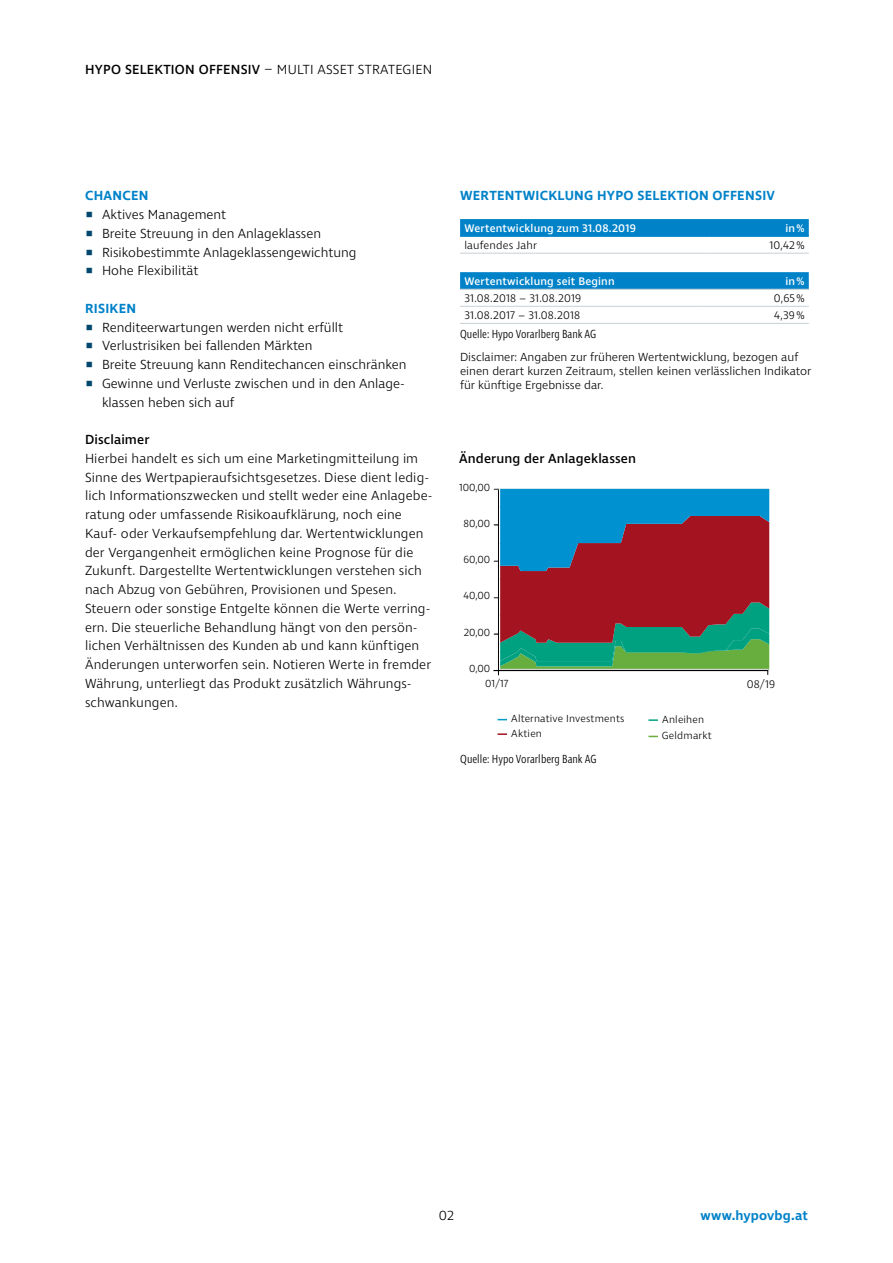
<style>
.page{position:relative;width:893px;height:1263px;background:#fff}
.page>*{position:absolute;margin:0;border:0;box-sizing:border-box;transform-origin:0 0}
.t1{font:300 13.5px/18.8px "Ingra";letter-spacing:.005em;color:#000}
.t2{font:500 13.5px "Ingra";letter-spacing:.015em;color:#000}
.t3{font:600 13.5px "Ingra";letter-spacing:.02em;color:#0082c9}
.t4{font:300 12px/14.2px "Ingra";color:#000}
.t5{font:300 12px "Ingra Cd";color:#000}
.t6{font:300 11.25px "Ingra";letter-spacing:.015em;color:#000}
.t7{font:500 11.25px "Ingra";letter-spacing:.015em;color:#fff}
.t8{font:300 10.5px/14.5px "Ingra";letter-spacing:.01em;color:#000}
.s1{font-weight:300}
.s2{color:#00476e}
</style>
<div class="page">
<div style="left:460px;top:219px;width:349px;height:16px;background:#0082c9"></div>
<hr style="left:460px;top:253px;width:250px;height:1px;background:#c7d0d5">
<hr style="left:710px;top:253px;width:99px;height:1px;background:#c7d0d5">
<hr style="left:460px;top:235px;width:250px;height:2px;background:#0082c9">
<hr style="left:710px;top:235px;width:99px;height:2px;background:#0082c9">
<svg style="left:460px;top:272px;width:349px;height:17px;background:#0584c9"></svg>
<hr style="left:460px;top:289px;width:133px;height:1px;background:#c7d0d5">
<hr style="left:593px;top:289px;width:103px;height:1px;background:#c7d0d5">
<hr style="left:696px;top:289px;width:113px;height:1px;background:#c7d0d5">
<hr style="left:460px;top:306px;width:133px;height:1px;background:#c7d0d5">
<hr style="left:593px;top:306px;width:103px;height:1px;background:#c7d0d5">
<hr style="left:696px;top:306px;width:113px;height:1px;background:#c7d0d5">
<hr style="left:460px;top:323px;width:133px;height:1px;background:#c7d0d5">
<hr style="left:593px;top:323px;width:103px;height:1px;background:#c7d0d5">
<hr style="left:696px;top:323px;width:113px;height:1px;background:#c7d0d5">
<svg style="left:648px;top:719px;width:10px;height:2px"></svg>
<svg style="left:498px;top:733px;width:9px;height:2px"></svg>
<svg style="left:494px;top:489px;width:275px;height:186px;background:#615a65"></svg>
<hr style="left:500px;top:669px;width:269px;height:1px;background:#d0d1d1">
<p class="t2" style="left:85px;top:61px;width:349px">HYPO SELEKTION OFFENSIV <span class="s1">– MULTI ASSET STRATEGIEN</span></p>
<p class="t3" style="left:85px;top:187px;width:65px">CHANCEN</p>
<p class="t1" style="left:85px;top:206px;width:143px"><span class="s2">▪</span> Aktives Management</p>
<p class="t1" style="left:85px;top:225px;width:238px"><span class="s2">▪</span> Breite Streuung in den Anlageklassen</p>
<p class="t1" style="left:85px;top:243px;width:273px"><span class="s2">▪</span> Risikobestimmte Anlageklassengewichtung</p>
<p class="t1" style="left:85px;top:262px;width:115px"><span class="s2">▪</span> Hohe Flexibilität</p>
<p class="t3" style="left:85px;top:300px;width:53px">RISIKEN</p>
<p class="t1" style="left:85px;top:318px;width:260px"><span class="s2">▪</span> Renditeerwartungen werden nicht erfüllt</p>
<p class="t1" style="left:85px;top:337px;width:229px"><span class="s2">▪</span> Verlustrisiken bei fallenden Märkten</p>
<p class="t1" style="left:85px;top:356px;width:323px"><span class="s2">▪</span> Breite Streuung kann Renditechancen einschränken</p>
<p class="t1" style="left:102px;top:375px;width:304px;text-indent:-17px"><span class="s2">▪</span> Gewinne und Verluste zwischen und in den Anlage&shy;klassen heben sich auf</p>
<p class="t2" style="left:85px;top:431px;width:66px">Disclaimer</p>
<p class="t1" style="left:85px;top:450px;width:349px">Hierbei handelt es sich um eine Marketingmitteilung im Sinne des Wertpapieraufsichtsgesetzes. Diese dient ledig&shy;lich Informationszwecken und stellt weder eine Anlagebe&shy;ratung oder umfassende Risikoaufklärung, noch eine Kauf- oder Verkaufsempfehlung dar. Wertentwicklungen der Vergangenheit ermöglichen keine Prognose für die Zukunft. Dargestellte Wertentwicklungen verstehen sich nach Abzug von Gebühren, Provisionen und Spesen.<br>Steuern oder sonstige Entgelte können die Werte verring&shy;ern. Die steuerliche Behandlung hängt von den persön&shy;lichen Verhältnissen des Kunden ab und kann künftigen Änderungen unterworfen sein. Notieren Werte in fremder Währung, unterliegt das Produkt zusätzlich Währungs&shy;schwankungen.</p>
<p class="t3" style="left:460px;top:187px;width:316px">WERTENTWICKLUNG HYPO SELEKTION OFFENSIV</p>
<p class="t7" style="left:464px;top:221px;width:173px">Wertentwicklung zum 31.08.2019</p>
<p class="t7" style="left:785px;top:221px;width:21px">in%</p>
<p class="t6" style="left:464px;top:238px;width:74px">laufendes Jahr</p>
<p class="t6" style="left:770px;top:238px;width:36px">10,42%</p>
<p class="t7" style="left:464px;top:274px;width:152px">Wertentwicklung seit Beginn</p>
<p class="t7" style="left:785px;top:274px;width:21px">in%</p>
<p class="t6" style="left:464px;top:291px;width:118px">31.08.2018 – 31.08.2019</p>
<p class="t6" style="left:774px;top:291px;width:32px">0,65%</p>
<p class="t6" style="left:464px;top:308px;width:117px">31.08.2017 – 31.08.2018</p>
<p class="t6" style="left:774px;top:308px;width:32px">4,39%</p>
<p class="t5" style="left:460px;top:326px;width:138px">Quelle: Hypo Vorarlberg Bank AG</p>
<p class="t4" style="left:460px;top:350px;width:353px">Disclaimer: Angaben zur früheren Wertentwicklung, bezogen auf einen derart kurzen Zeitraum, stellen keinen verlässlichen Indikator für künftige Ergebnisse dar.</p>
<p class="t2" style="left:459px;top:450px;width:179px">Änderung der Anlageklassen</p>
<p class="t8" style="left:459px;top:481px;width:33px">100,00</p>
<p class="t8" style="left:464px;top:517px;width:28px">80,00</p>
<p class="t8" style="left:464px;top:553px;width:28px">60,00</p>
<p class="t8" style="left:464px;top:589px;width:28px">40,00</p>
<p class="t8" style="left:464px;top:625px;width:28px">20,00</p>
<p class="t8" style="left:469px;top:661px;width:23px">0,00</p>
<p class="t8" style="left:485px;top:676px;width:25px">01/17</p>
<p class="t8" style="left:511px;top:712px;width:115px">Alternative Investments<br>Aktien</p>
<p class="t5" style="left:460px;top:751px;width:138px">Quelle: Hypo Vorarlberg Bank AG</p>
<p class="t8" style="left:662px;top:712px;width:43px">Anleihen</p>
<p class="t8" style="left:662px;top:729px;width:52px">Geldmarkt</p>
<p class="t6" style="left:747px;top:677px;width:30px">08/19</p>
<p class="t1" style="left:439px;top:1207px;width:17px">02</p>
<p class="t3" style="left:700px;top:1207px;width:109px">www.hypovbg.at</p>
</div>
